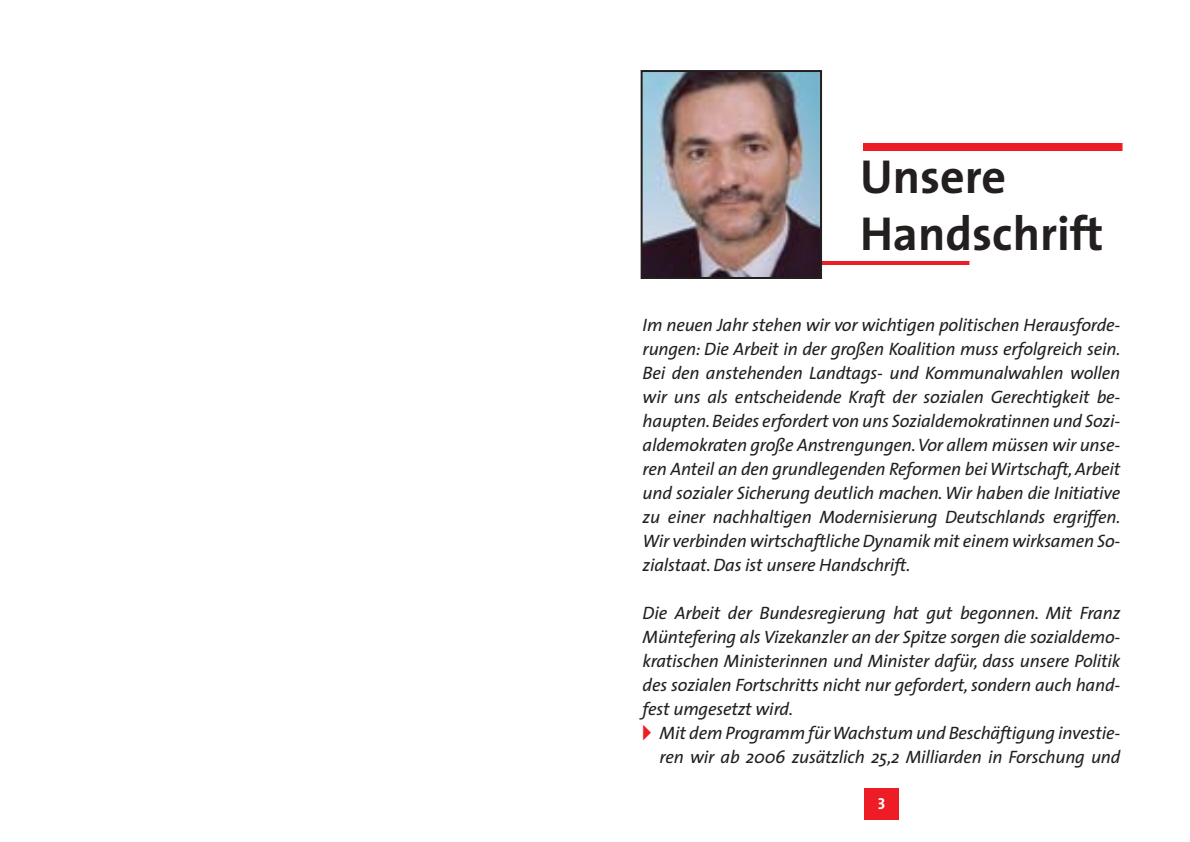
<style>
.page{position:relative;width:1190px;height:842px;background:#fff}
.page>*{position:absolute;margin:0;border:0;box-sizing:border-box;transform-origin:0 0}
.t1{font:700 48px/57.6px "The Sans";color:#231f1f}
.t2{font:italic 18px/24px "The Sans";letter-spacing:-.01em;color:#231f1f;text-align:justify}
.t3{font:16px "The Sans Bold Caps";color:#fff}
</style>
<div class="page">
<div style="left:865px;top:788px;width:34px;height:32px;background:#ee1c24"></div>
<hr style="left:706px;top:261px;width:263px;height:4px;background:#ee1c24">
<img style="left:644px;top:73px;width:175px;height:203px">
<div style="left:641px;top:70px;width:181px;height:209px;border:2px solid #231f1f"></div>
<div style="left:863px;top:143px;width:260px;height:8px;background:#ee1c24"></div>
<h1 class="t1" style="left:860px;top:152px;width:245px">Unsere<br>Handschrift</h1>
<p class="t2" style="left:643px;top:315px;width:479px">Im neuen Jahr stehen wir vor wichtigen politischen Herausforde&shy;rungen: Die Arbeit in der großen Koalition muss erfolgreich sein.<br>Bei den anstehenden Landtags- und Kommunalwahlen wollen wir uns als entscheidende Kraft der sozialen Gerechtigkeit be&shy;haupten. Beides erfordert von uns Sozialdemokratinnen und Sozi&shy;aldemokraten große Anstrengungen. Vor allem müssen wir unse&shy;ren Anteil an den grundlegenden Reformen bei Wirtschaft, Arbeit und sozialer Sicherung deutlich machen. Wir haben die Initiative zu einer nachhaltigen Modernisierung Deutschlands ergriffen.<br>Wir verbinden wirtschaftliche Dynamik mit einem wirksamen So&shy;zialstaat. Das ist unsere Handschrift.</p>
<p class="t2" style="left:643px;top:603px;width:479px">Die Arbeit der Bundesregierung hat gut begonnen. Mit Franz Müntefering als Vizekanzler an der Spitze sorgen die sozialdemo&shy;kratischen Ministerinnen und Minister dafür, dass unsere Politik des sozialen Fortschritts nicht nur gefordert, sondern auch hand&shy;fest umgesetzt wird.</p>
<p class="t2" style="left:660px;top:723px;width:462px">Mit dem Programm für Wachstum und Beschäftigung investie&shy;ren wir ab 2006 zusätzlich 25,2 Milliarden in Forschung und</p>
<p class="t3" style="left:878px;top:794px;width:9px">3</p>
</div>
